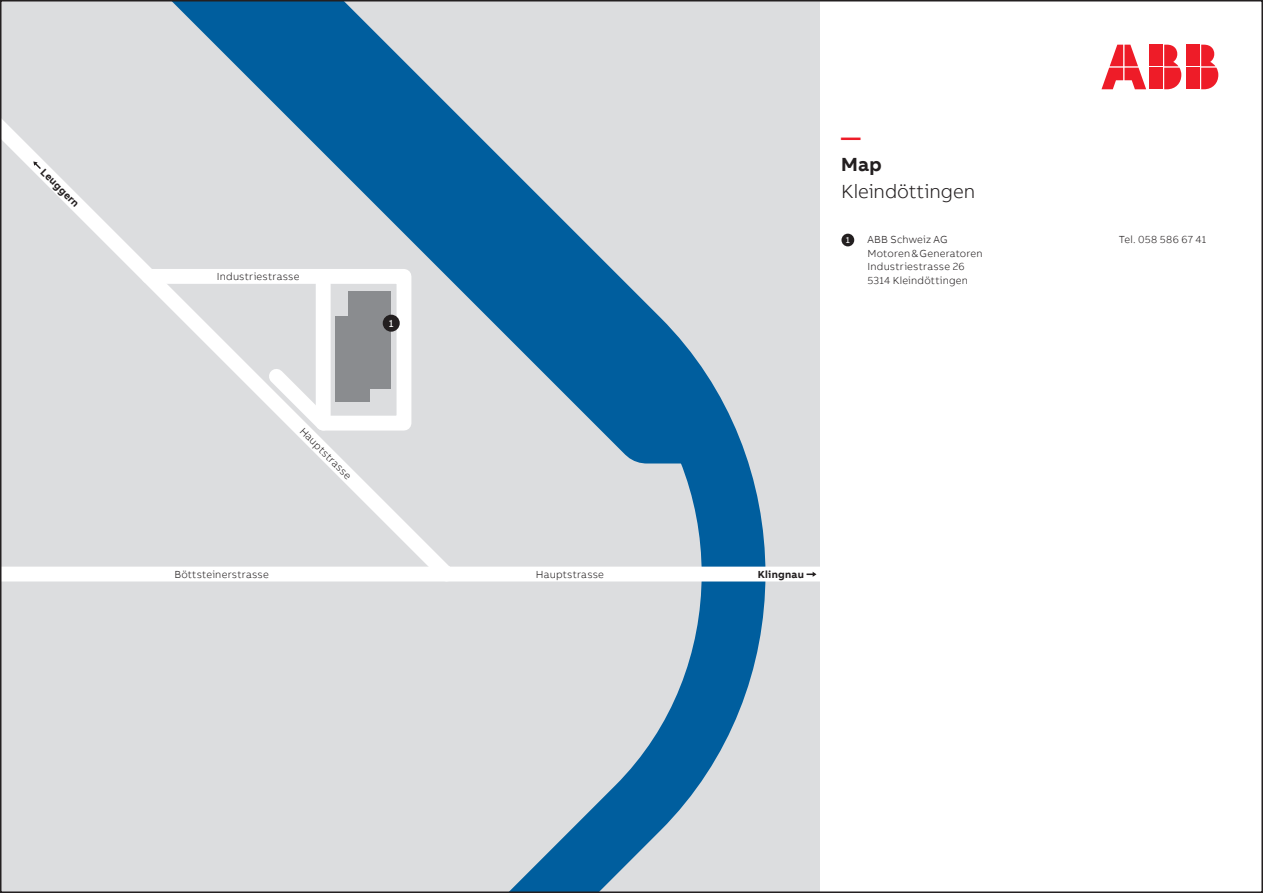
<style>
.page{position:relative;width:1263px;height:893px;background:#fff}
.page>*{position:absolute;margin:0;border:0;box-sizing:border-box;transform-origin:0 0}
.t1{font:300 19.5px "AB Bvoice";letter-spacing:-.005em;color:#231f20}
.t2{font:700 19.5px "AB Bvoice";color:#231f20}
.t3{font:700 19.5px "AB Bvoice";color:#ee1c28}
.t4{font:300 10.5px/13.5px "AB Bvoice";letter-spacing:.02em;color:#231f20}
.t5{font:700 10.5px "AB Bvoice";letter-spacing:.03em;color:#231f20}
.t6{font:10.5px "AB Bvoice";color:#fff}
.t7{font:9px "AB Bvoice";color:#fff}
</style>
<div class="page">
<div style="left:0;top:0;width:821px;height:893px;background:#dcdddf"></div>
<svg style="left:511px;top:3px;width:310px;height:887px"></svg>
<svg style="left:173px;top:3px;width:588px;height:91px"></svg>
<svg style="left:3px;top:94px;width:818px;height:495px"></svg>
<div style="left:316px;top:281px;width:15px;height:142px;background:#fff"></div>
<div style="left:0;top:567px;width:446px;height:14px;background:#fff"></div>
<div style="left:336px;top:317px;width:34px;height:85px;background:#8a8c8f"></div>
<div style="left:349px;top:291px;width:42px;height:98px;background:#8a8c8f"></div>
<div style="left:383px;top:315px;width:17px;height:17px;background:#231f20;border-radius:50%"></div>
<svg style="left:33px;top:161px;width:8px;height:8px"></svg>
<div style="left:841px;top:234px;width:13px;height:12px;background:#231f20;border-radius:50%"></div>
<div style="left:1187px;top:45px;width:13px;height:21px;background:#ee1c28"></div>
<div style="left:1187px;top:68px;width:13px;height:21px;background:#ee1c28"></div>
<svg style="left:1201px;top:45px;width:17px;height:44px"></svg>
<svg style="left:1101px;top:45px;width:45px;height:44px"></svg>
<div style="left:1150px;top:45px;width:13px;height:21px;background:#ee1c28"></div>
<div style="left:1150px;top:68px;width:13px;height:21px;background:#ee1c28"></div>
<svg style="left:1164px;top:45px;width:17px;height:44px"></svg>
<svg style="left:806px;top:572px;width:10px;height:5px"></svg>
<p class="t5" style="left:47px;top:165px;width:51px;rotate:45deg">Leuggern</p>
<p class="t4" style="left:217px;top:270px;width:84px">Industriestrasse</p>
<p class="t6" style="left:389px;top:317px;width:6px">1</p>
<p class="t4" style="left:306px;top:424px;width:70px;rotate:45deg">Hauptstrasse</p>
<p class="t4" style="left:174px;top:567px;width:96px">Böttsteinerstrasse</p>
<p class="t4" style="left:536px;top:567px;width:70px">Hauptstrasse</p>
<h1 class="t3" style="left:841px;top:125px;width:21px">—</h1>
<h1 class="t2" style="left:841px;top:152px;width:42px">Map</h1>
<h1 class="t1" style="left:841px;top:180px;width:135px">Kleindöttingen</h1>
<p class="t7" style="left:846px;top:235px;width:6px">1</p>
<p class="t4" style="left:867px;top:233px;width:117px">ABB Schweiz AG<br>Motoren&amp;Generatoren<br>Industriestrasse 26<br>5314 Kleindöttingen</p>
<p class="t4" style="left:1119px;top:233px;width:89px">Tel. 058 586 67 41</p>
<p class="t5" style="left:758px;top:567px;width:48px">Klingnau</p>
</div>
